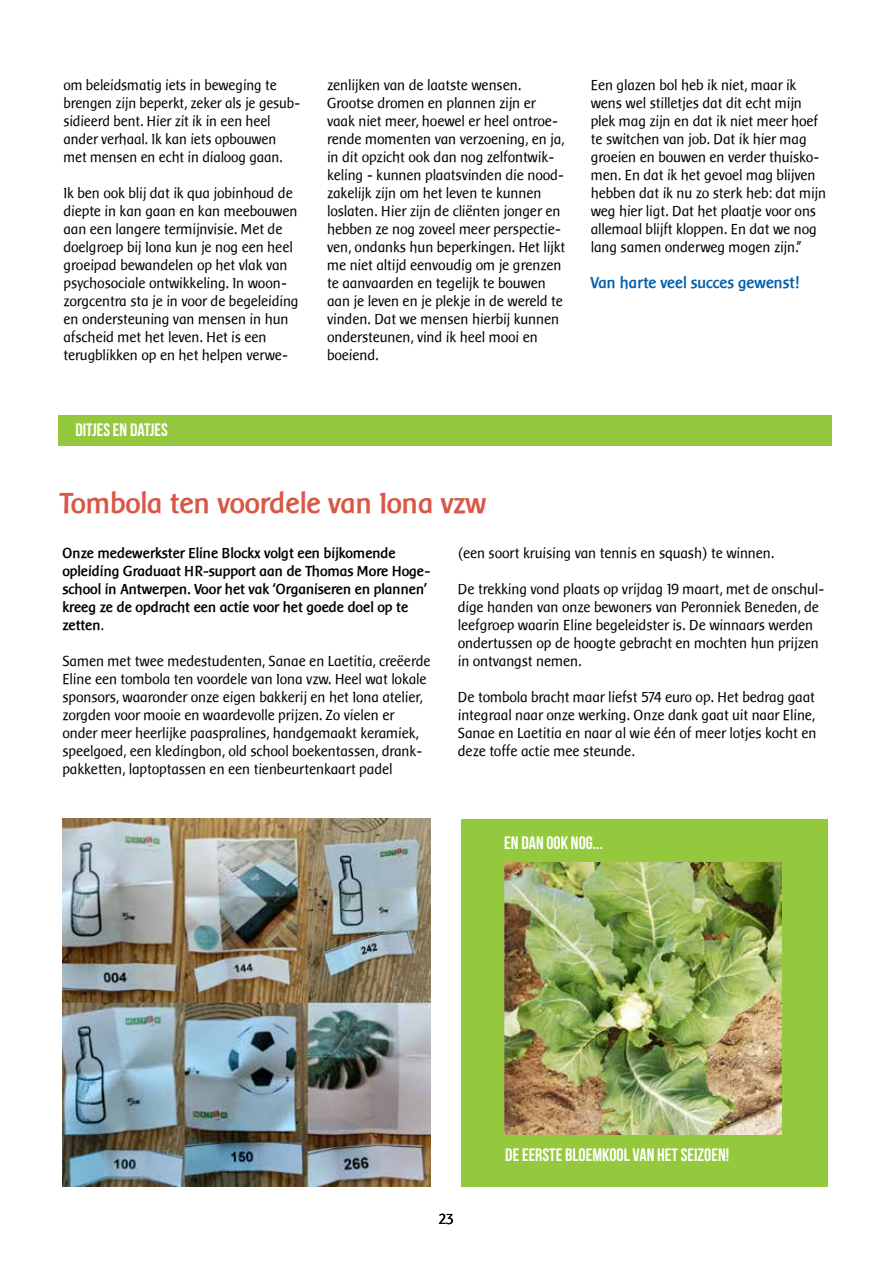
<style>
.page{position:relative;width:893px;height:1263px;background:#fff}
.page>*{position:absolute;margin:0;border:0;box-sizing:border-box;transform-origin:0 0}
.t1{font:700 30px "Baar Sophia";letter-spacing:-.005em;color:#d75846}
.t2{font:18px "Bebas Neue";color:#fff}
.t3{font:700 16.5px "Baar Sophia";letter-spacing:-.005em;color:#005fac}
.t4{font:15px/18px "Baar Sophia";letter-spacing:-.005em;color:#000}
.t5{font:700 15px/18px "Baar Sophia";letter-spacing:-.005em;color:#000}
.s1{font-weight:400}
</style>
<div class="page">
<div style="left:461px;top:818px;width:367px;height:368px;background:#95c93d"></div>
<img style="left:63px;top:818px;width:368px;height:368px">
<div style="left:58px;top:415px;width:774px;height:30px;background:#95c93d"></div>
<img style="left:504px;top:862px;width:277px;height:272px">
<p class="t4" style="left:64px;top:76px;width:238px">om beleidsmatig iets in beweging te brengen zijn beperkt, zeker als je gesub&shy;sidieerd bent. Hier zit ik in een heel ander verhaal. Ik kan iets opbouwen met mensen en echt in dialoog gaan.</p>
<p class="t4" style="left:64px;top:184px;width:237px">Ik ben ook blij dat ik qua jobinhoud de diepte in kan gaan en kan meebouwen aan een langere termijnvisie. Met de doelgroep bij Iona kun je nog een heel groeipad bewandelen op het vlak van psychosociale ontwikkeling. In woon&shy;zorgcentra sta je in voor de begeleiding en ondersteuning van mensen in hun afscheid met het leven. Het is een terugblikken op en het helpen verwe-</p>
<p class="t2" style="left:75px;top:420px;width:94px">DITJES EN DATJES</p>
<p class="t4" style="left:327px;top:76px;width:240px">zenlijken van de laatste wensen.<br>Grootse dromen en plannen zijn er vaak niet meer, hoewel er heel ontroe&shy;rende momenten van verzoening, en ja, in dit opzicht ook dan nog zelfontwik&shy;keling - kunnen plaatsvinden die nood&shy;zakelijk zijn om het leven te kunnen loslaten. Hier zijn de cliënten jonger en hebben ze nog zoveel meer perspectie&shy;ven, ondanks hun beperkingen. Het lijkt me niet altijd eenvoudig om je grenzen te aanvaarden en tegelijk te bouwen aan je leven en je plekje in de wereld te vinden. Dat we mensen hierbij kunnen ondersteunen, vind ik heel mooi en boeiend.</p>
<p class="t4" style="left:591px;top:76px;width:237px">Een glazen bol heb ik niet, maar ik wens wel stilletjes dat dit echt mijn plek mag zijn en dat ik niet meer hoef te switchen van job. Dat ik hier mag groeien en bouwen en verder thuisko&shy;men. En dat ik het gevoel mag blijven hebben dat ik nu zo sterk heb: dat mijn weg hier ligt. Dat het plaatje voor ons allemaal blijft kloppen. En dat we nog lang samen onderweg mogen zijn.”</p>
<p class="t3" style="left:591px;top:274px;width:210px">Van harte veel succes gewenst!</p>
<h1 class="t1" style="left:61px;top:487px;width:428px">Tombola ten voordele van Iona vzw</h1>
<p class="t5" style="left:63px;top:544px;width:369px">Onze medewerkster Eline Blockx volgt een bijkomende opleiding Graduaat HR-support aan de Thomas More Hoge&shy;school in Antwerpen. Voor het vak ‘Organiseren en plannen’ kreeg ze de opdracht een actie voor het goede doel op te zetten<span class="s1">.</span></p>
<p class="t4" style="left:63px;top:652px;width:370px">Samen met twee medestudenten, Sanae en Laetitia, creëerde Eline een tombola ten voordele van Iona vzw. Heel wat lokale sponsors, waaronder onze eigen bakkerij en het Iona atelier, zorgden voor mooie en waardevolle prijzen. Zo vielen er onder meer heerlijke paaspralines, handgemaakt keramiek, speelgoed, een kledingbon, old school boekentassen, drank&shy;pakketten, laptoptassen en een tienbeurtenkaart padel</p>
<p class="t4" style="left:458px;top:544px;width:318px">(een soort kruising van tennis en squash) te winnen.</p>
<p class="t4" style="left:458px;top:580px;width:368px">De trekking vond plaats op vrijdag 19 maart, met de onschul&shy;dige handen van onze bewoners van Peronniek Beneden, de leefgroep waarin Eline begeleidster is. De winnaars werden ondertussen op de hoogte gebracht en mochten hun prijzen in ontvangst nemen.</p>
<p class="t4" style="left:458px;top:688px;width:360px;text-align:justify">De tombola bracht maar liefst 574 euro op. Het bedrag gaat integraal naar onze werking. Onze dank gaat uit naar Eline, Sanae en Laetitia en naar al wie één of meer lotjes kocht en deze toffe actie mee steunde.</p>
<p class="t2" style="left:504px;top:833px;width:100px">EN DAN OOK NOG...</p>
<p class="t4" style="left:439px;top:1210px;width:17px">23</p>
<p class="t2" style="left:505px;top:1145px;width:225px">DE EERSTE BLOEMKOOL VAN HET SEIZOEN!</p>
</div>
